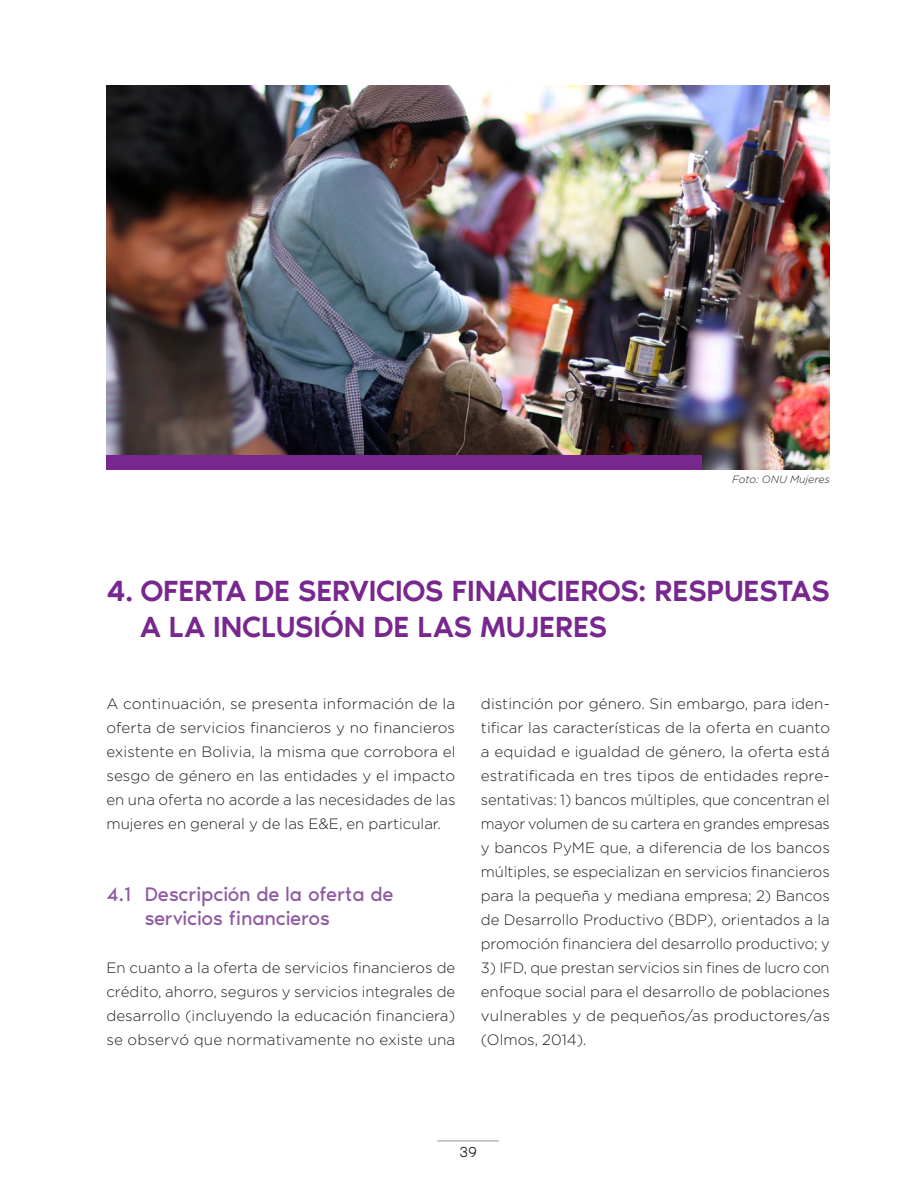
<style>
.page{position:relative;width:915px;height:1191px;background:#fff}
.page>*{position:absolute;margin:0;border:0;box-sizing:border-box;transform-origin:0 0}
._1_Titulo_Cap{font:500 30px/36px "Noir Pro";color:#77278d}
._1_1_Subtitulo{font:20.25px/24px "Noir Pro";letter-spacing:-.01em;color:#8f5aa2}
._01_Cuerpo_CE{font:300 15px/24px "Gotham Pro";color:#231f20;text-align:justify}
.t1{font:300 15px "Noir Pro";color:#231f20}
.t2{font:italic 300 10.5px "Gotham Pro";color:#231f20}
</style>
<div class="page">
<hr style="left:437px;top:1140px;width:62px;height:1px;background:#939598">
<img style="left:106px;top:85px;width:723px;height:384px">
<div style="left:106px;top:455px;width:596px;height:14px;background:#77278d"></div>
<p class="t2" style="left:732px;top:473px;width:99px">Foto: ONU Mujeres</p>
<p class="_1_Titulo_Cap" style="left:140px;top:571px;width:690px;text-indent:-34px">4. OFERTA DE SERVICIOS FINANCIEROS: RESPUESTAS<br>A LA INCLUSIÓN DE LAS MUJERES</p>
<p class="_01_Cuerpo_CE" style="left:106px;top:692px;width:350px">A continuación, se presenta información de la oferta de servicios financieros y no financieros existente en Bolivia, la misma que corrobora el sesgo de género en las entidades y el impacto en una oferta no acorde a las necesidades de las mujeres en general y de las E&amp;E, en particular.</p>
<p class="_1_1_Subtitulo" style="left:145px;top:881px;width:250px;text-indent:-38px">4.1 Descripción de la oferta de servicios financieros</p>
<p class="_01_Cuerpo_CE" style="left:106px;top:956px;width:350px">En cuanto a la oferta de servicios financieros de crédito, ahorro, seguros y servicios integrales de desarrollo (incluyendo la educación financiera) se observó que normativamente no existe una</p>
<p class="_01_Cuerpo_CE" style="left:480px;top:692px;width:350px">distinción por género. Sin embargo, para iden&shy;tificar las características de la oferta en cuanto a equidad e igualdad de género, la oferta está estratificada en tres tipos de entidades repre&shy;sentativas: 1) bancos múltiples, que concentran el mayor volumen de su cartera en grandes empresas y bancos PyME que, a diferencia de los bancos múltiples, se especializan en servicios financieros para la pequeña y mediana empresa; 2) Bancos de Desarrollo Productivo (BDP), orientados a la promoción financiera del desarrollo productivo; y</p>
<p class="_01_Cuerpo_CE" style="left:480px;top:956px;width:350px">3) IFD, que prestan servicios sin fines de lucro con enfoque social para el desarrollo de poblaciones vulnerables y de pequeños/as productores/as (Olmos, 2014).</p>
<p class="t1" style="left:459px;top:1140px;width:19px">39</p>
</div>
